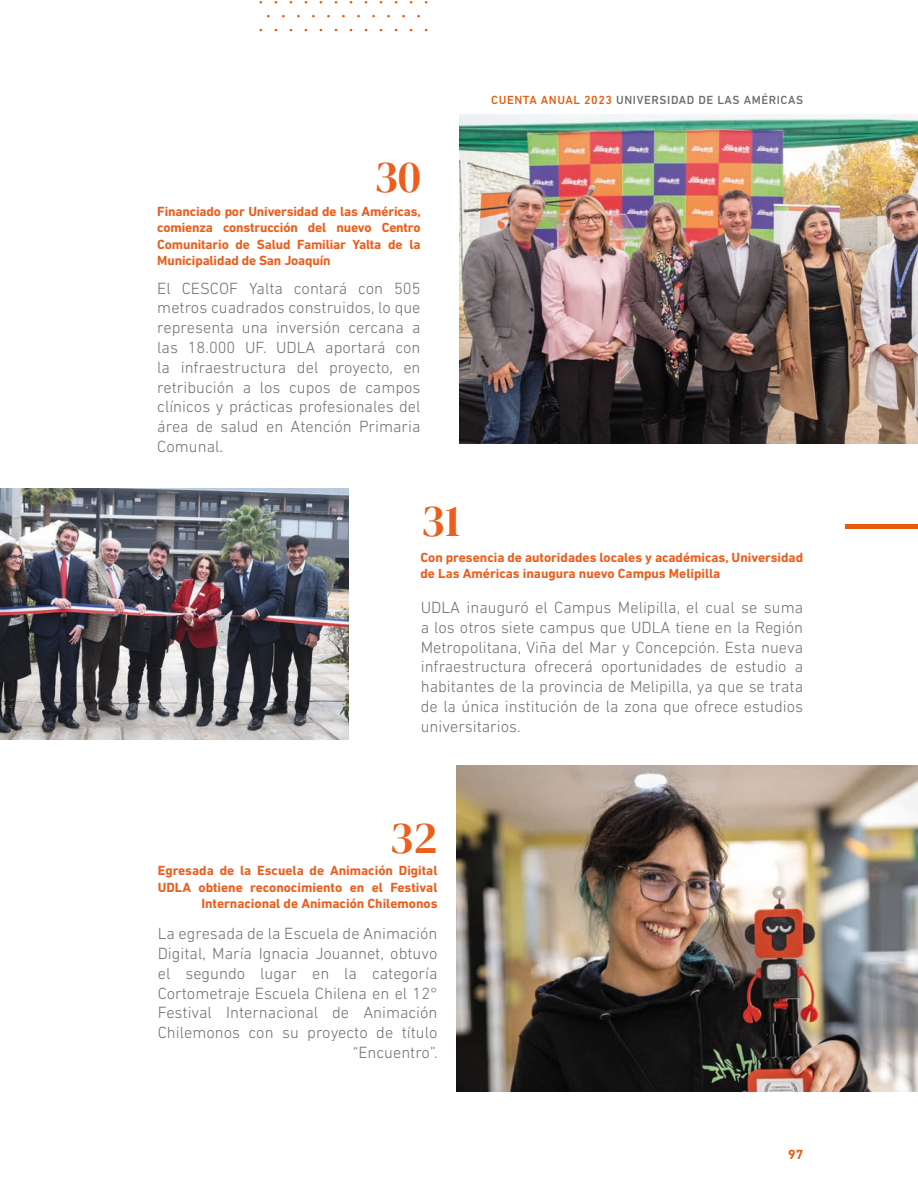
<style>
.page{position:relative;width:918px;height:1188px;background:#fff}
.page>*{position:absolute;margin:0;border:0;box-sizing:border-box;transform-origin:0 0}
.t1{font:45px "DM Serif Display";color:#eb5e1d}
.Texto{font:300 16.5px/19.8px "DIN Next LT Pro";color:#70706f;text-align:justify}
.t2{font:700 13.5px/16.2px "DIN Next LT Pro";color:#eb5e1d}
.t3{font:700 13.5px "DIN Next LT Pro";color:#e55d0f}
.t4{font:500 12px "DIN Next LT Pro";letter-spacing:.05em;color:#70706f}
.s1{color:#e55d0f}
</style>
<div class="page">
<hr style="left:846px;top:524px;width:72px;height:4px;background:#e55d0f">
<img style="left:459px;top:114px;width:459px;height:329px">
<img style="left:0;top:489px;width:349px;height:250px">
<img style="left:457px;top:765px;width:461px;height:327px">
<p class="t1" style="left:374px;top:150px;width:48px">30</p>
<p class="t2" style="left:157px;top:204px;width:265px;text-align:justify">Financiado por Universidad de las Américas, comienza construcción del nuevo Centro Comunitario de Salud Familiar Yalta de la Municipalidad de San Joaquín</p>
<p class="Texto" style="left:157px;top:278px;width:265px">El CESCOF Yalta contará con 505 metros cuadrados construidos, lo que representa una inversión cercana a las 18.000 UF. UDLA aportará con la infraestructura del proyecto, en retribución a los cupos de campos clínicos y prácticas profesionales del área de salud en Atención Primaria Comunal.</p>
<p class="t1" style="left:421px;top:494px;width:41px">31</p>
<p class="t4" style="left:491px;top:93px;width:313px"><span class="s1">CUENTA ANUAL 2023</span> UNIVERSIDAD DE LAS AMÉRICAS</p>
<p class="t2" style="left:421px;top:550px;width:384px">Con presencia de autoridades locales y académicas, Universidad de Las Américas inaugura nuevo Campus Melipilla</p>
<p class="Texto" style="left:421px;top:597px;width:384px">UDLA inauguró el Campus Melipilla, el cual se suma a los otros siete campus que UDLA tiene en la Región Metropolitana, Viña del Mar y Concepción. Esta nueva infraestructura ofrecerá oportunidades de estudio a habitantes de la provincia de Melipilla, ya que se trata de la única institución de la zona que ofrece estudios universitarios.</p>
<p class="t1" style="left:390px;top:812px;width:49px">32</p>
<p class="t2" style="left:158px;top:863px;width:281px;text-align:right">Egresada de la Escuela de Animación Digital<br>UDLA obtiene reconocimiento en el Festival<br>Internacional de Animación Chilemonos</p>
<p class="Texto" style="left:158px;top:924px;width:282px;text-align:right">La egresada de la Escuela de Animación Digital, María Ignacia Jouannet, obtuvo el segundo lugar en la categoría Cortometraje Escuela Chilena en el 12° Festival Internacional de Animación Chilemonos con su proyecto de título “Encuentro”.</p>
<p class="t3" style="left:788px;top:1147px;width:17px">97</p>
</div>
